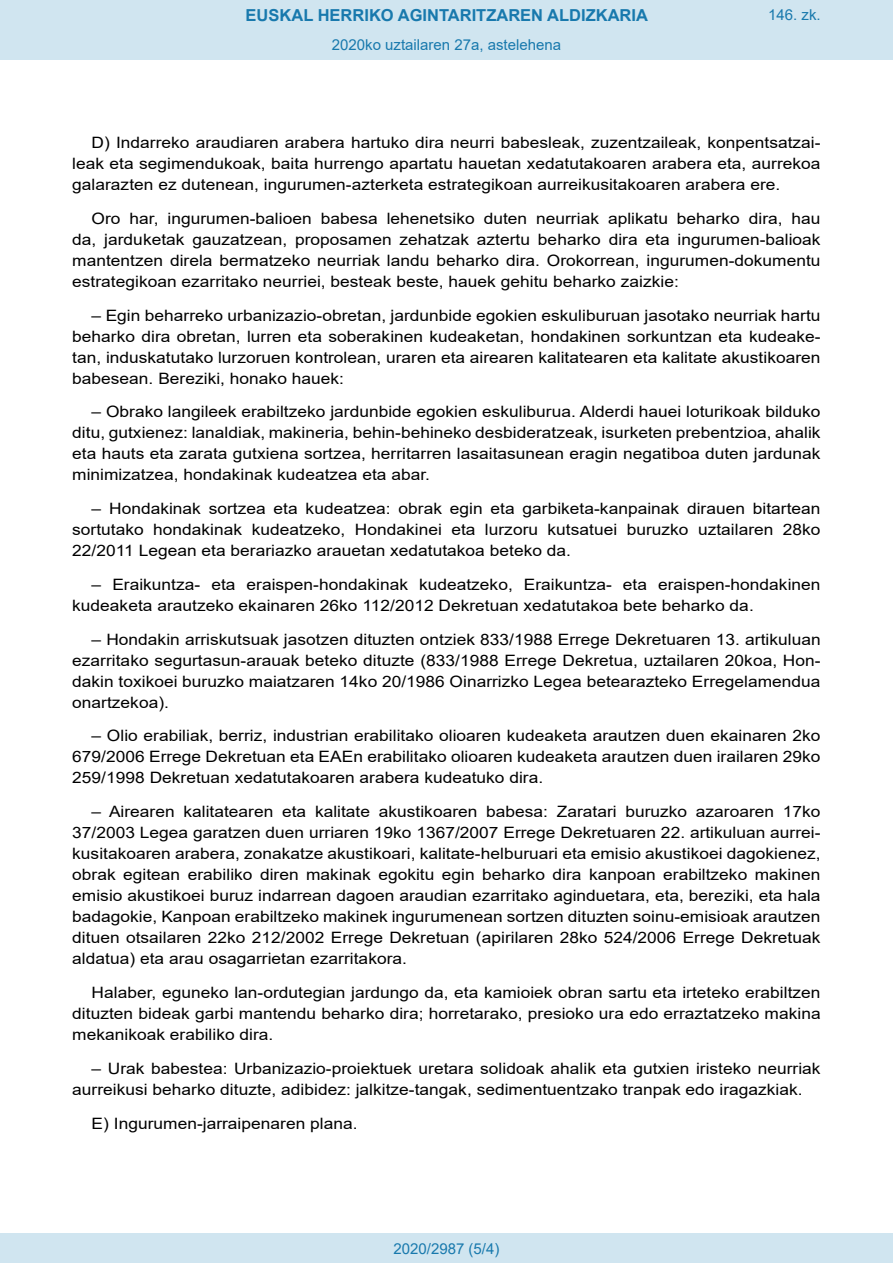
<style>
.page{position:relative;width:893px;height:1263px;background:#fff}
.page>*{position:absolute;margin:0;border:0;box-sizing:border-box;transform-origin:0 0}
.t1{font:700 16.5px "Arial";color:#1879ad}
.BOPVDetalle{font:15.6px/21px "Arial";color:#000;text-align:justify;scale:1.11 1}
.Paginacion_Centro{font:15px "Arial";color:#1879ad}
</style>
<div class="page">
<div style="left:0;top:0;width:893px;height:60px;background:#d0e5f0"></div>
<div style="left:0;top:1233px;width:893px;height:30px;background:#d0e5f0"></div>
<p class="t1" style="left:246px;top:3px;width:404px">EUSKAL HERRIKO AGINTARITZAREN ALDIZKARIA</p>
<p class="Paginacion_Centro" style="left:332px;top:35px;width:231px">2020ko uztailaren 27a, astelehena</p>
<p class="Paginacion_Centro" style="left:768px;top:5px;width:54px">146. zk.</p>
<p class="BOPVDetalle" style="left:72px;top:132px;width:676px;text-indent:19px">D) Indarreko araudiaren arabera hartuko dira neurri babesleak, zuzentzaileak, konpentsatzai&shy;leak eta segimendukoak, baita hurrengo apartatu hauetan xedatutakoaren arabera eta, aurrekoa galarazten ez dutenean, ingurumen-azterketa estrategikoan aurreikusitakoaren arabera ere.</p>
<p class="BOPVDetalle" style="left:72px;top:208px;width:676px;text-indent:19px">Oro har, ingurumen-balioen babesa lehenetsiko duten neurriak aplikatu beharko dira, hau da, jarduketak gauzatzean, proposamen zehatzak aztertu beharko dira eta ingurumen-balioak mantentzen direla bermatzeko neurriak landu beharko dira. Orokorrean, ingurumen-dokumentu estrategikoan ezarritako neurriei, besteak beste, hauek gehitu beharko zaizkie:</p>
<p class="BOPVDetalle" style="left:72px;top:305px;width:676px;text-indent:19px">– Egin beharreko urbanizazio-obretan, jardunbide egokien eskuliburuan jasotako neurriak hartu beharko dira obretan, lurren eta soberakinen kudeaketan, hondakinen sorkuntzan eta kudeake&shy;tan, induskatutako lurzoruen kontrolean, uraren eta airearen kalitatearen eta kalitate akustikoaren babesean. Bereziki, honako hauek:</p>
<p class="BOPVDetalle" style="left:72px;top:401px;width:676px;text-indent:19px">– Obrako langileek erabiltzeko jardunbide egokien eskuliburua. Alderdi hauei loturikoak bilduko ditu, gutxienez: lanaldiak, makineria, behin-behineko desbideratzeak, isurketen prebentzioa, ahalik eta hauts eta zarata gutxiena sortzea, herritarren lasaitasunean eragin negatiboa duten jardunak minimizatzea, hondakinak kudeatzea eta abar.</p>
<p class="BOPVDetalle" style="left:72px;top:498px;width:676px;text-indent:19px">– Hondakinak sortzea eta kudeatzea: obrak egin eta garbiketa-kanpainak dirauen bitartean sortutako hondakinak kudeatzeko, Hondakinei eta lurzoru kutsatuei buruzko uztailaren 28ko 22/2011 Legean eta berariazko arauetan xedatutakoa beteko da.</p>
<p class="BOPVDetalle" style="left:72px;top:574px;width:676px;text-indent:19px">– Eraikuntza- eta eraispen-hondakinak kudeatzeko, Eraikuntza- eta eraispen-hondakinen kudeaketa arautzeko ekainaren 26ko 112/2012 Dekretuan xedatutakoa bete beharko da.</p>
<p class="BOPVDetalle" style="left:72px;top:629px;width:676px;text-indent:19px">– Hondakin arriskutsuak jasotzen dituzten ontziek 833/1988 Errege Dekretuaren 13. artikuluan ezarritako segurtasun-arauak beteko dituzte (833/1988 Errege Dekretua, uztailaren 20koa, Hon&shy;dakin toxikoei buruzko maiatzaren 14ko 20/1986 Oinarrizko Legea betearazteko Erregelamendua onartzekoa).</p>
<p class="BOPVDetalle" style="left:72px;top:725px;width:676px;text-indent:19px">– Olio erabiliak, berriz, industrian erabilitako olioaren kudeaketa arautzen duen ekainaren 2ko 679/2006 Errege Dekretuan eta EAEn erabilitako olioaren kudeaketa arautzen duen irailaren 29ko 259/1998 Dekretuan xedatutakoaren arabera kudeatuko dira.</p>
<p class="BOPVDetalle" style="left:72px;top:801px;width:676px;text-indent:19px">– Airearen kalitatearen eta kalitate akustikoaren babesa: Zaratari buruzko azaroaren 17ko 37/2003 Legea garatzen duen urriaren 19ko 1367/2007 Errege Dekretuaren 22. artikuluan aurrei&shy;kusitakoaren arabera, zonakatze akustikoari, kalitate-helburuari eta emisio akustikoei dagokienez, obrak egitean erabiliko diren makinak egokitu egin beharko dira kanpoan erabiltzeko makinen emisio akustikoei buruz indarrean dagoen araudian ezarritako aginduetara, eta, bereziki, eta hala badagokie, Kanpoan erabiltzeko makinek ingurumenean sortzen dituzten soinu-emisioak arautzen dituen otsailaren 22ko 212/2002 Errege Dekretuan (apirilaren 28ko 524/2006 Errege Dekretuak aldatua) eta arau osagarrietan ezarritakora.</p>
<p class="BOPVDetalle" style="left:72px;top:982px;width:676px;text-indent:19px">Halaber, eguneko lan-ordutegian jardungo da, eta kamioiek obran sartu eta irteteko erabiltzen dituzten bideak garbi mantendu beharko dira; horretarako, presioko ura edo erraztatzeko makina mekanikoak erabiliko dira.</p>
<p class="BOPVDetalle" style="left:72px;top:1058px;width:676px;text-indent:19px">– Urak babestea: Urbanizazio-proiektuek uretara solidoak ahalik eta gutxien iristeko neurriak aurreikusi beharko dituzte, adibidez: jalkitze-tangak, sedimentuentzako tranpak edo iragazkiak.</p>
<p class="BOPVDetalle" style="left:92px;top:1112px;width:241px">E) Ingurumen-jarraipenaren plana.</p>
<p class="Paginacion_Centro" style="left:393px;top:1238px;width:107px">2020/2987 (5/4)</p>
</div>
